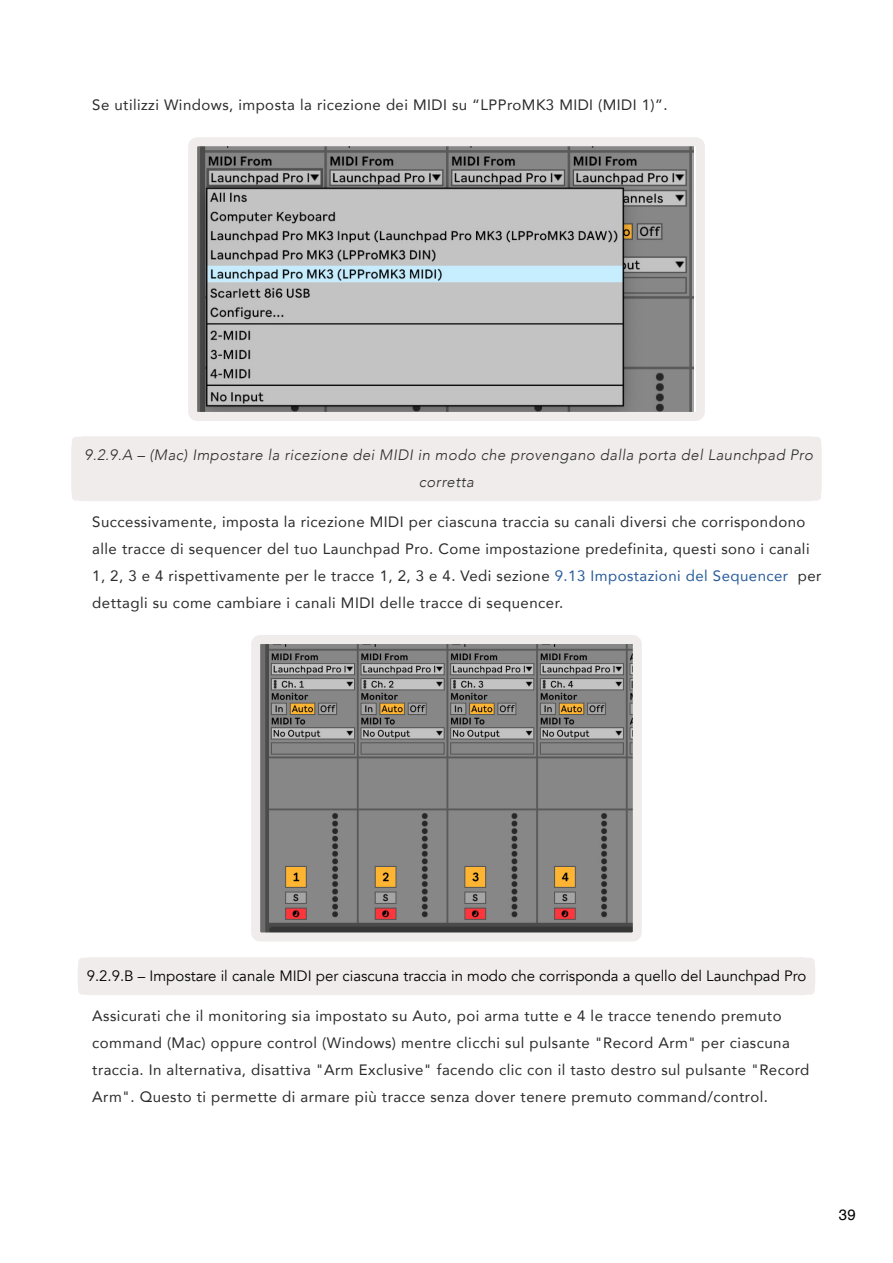
<style>
.page{position:relative;width:893px;height:1263px;background:#fff}
.page>*{position:absolute;margin:0;border:0;box-sizing:border-box;transform-origin:0 0}
.t1{font:15px/27px "Avenir";letter-spacing:.03em;color:#2b2b2b}
.t2{font:italic 300 15px/27px "Avenir";letter-spacing:.03em;color:#2b2b2b;text-align:center}
.t3{font:15px "Avenir";color:#000}
.t4{font:15px "Helvetica";color:#000}
.s1{color:#275b9b}
</style>
<div class="page">
<div style="left:72px;top:437px;width:749px;height:64px;background:#f0eceb;border-radius:4px"></div>
<div style="left:71px;top:436px;width:751px;height:65px;border:18px solid #f0eceb;border-radius:4px"></div>
<div style="left:78px;top:957px;width:737px;height:38px;border:18px solid #f0eceb;border-radius:4px"></div>
<img style="left:198px;top:147px;width:495px;height:264px">
<div style="left:188px;top:137px;width:517px;height:284px;border:9px solid #f0eceb;border-radius:4px"></div>
<img style="left:261px;top:645px;width:371px;height:286px">
<div style="left:251px;top:635px;width:391px;height:306px;border:9px solid #f0eceb;border-radius:4px"></div>
<p class="t1" style="left:92px;top:91px;width:577px">Se utilizzi Windows, imposta la ricezione dei MIDI su “LPProMK3 MIDI (MIDI 1)”.</p>
<p class="t2" style="left:84px;top:442px;width:730px">9.2.9.A – (Mac) Impostare la ricezione dei MIDI in modo che provengano dalla porta del Launchpad Pro corretta</p>
<p class="t1" style="left:92px;top:508px;width:731px">Successivamente, imposta la ricezione MIDI per ciascuna traccia su canali diversi che corrispondono alle tracce di sequencer del tuo Launchpad Pro. Come impostazione predefinita, questi sono i canali 1, 2, 3 e 4 rispettivamente per le tracce 1, 2, 3 e 4. Vedi sezione <span class="s1">9.13 Impostazioni del Sequencer</span> per dettagli su come cambiare i canali MIDI delle tracce di sequencer.</p>
<p class="t3" style="left:87px;top:967px;width:721px">9.2.9.B – Impostare il canale MIDI per ciascuna traccia in modo che corrisponda a quello del Launchpad Pro</p>
<p class="t1" style="left:92px;top:1002px;width:719px">Assicurati che il monitoring sia impostato su Auto, poi arma tutte e 4 le tracce tenendo premuto command (Mac) oppure control (Windows) mentre clicchi sul pulsante "Record Arm" per ciascuna traccia. In alternativa, disattiva "Arm Exclusive" facendo clic con il tasto destro sul pulsante "Record Arm". Questo ti permette di armare più tracce senza dover tenere premuto command/control.</p>
<p class="t4" style="left:839px;top:1203px;width:18px">39</p>
</div>
